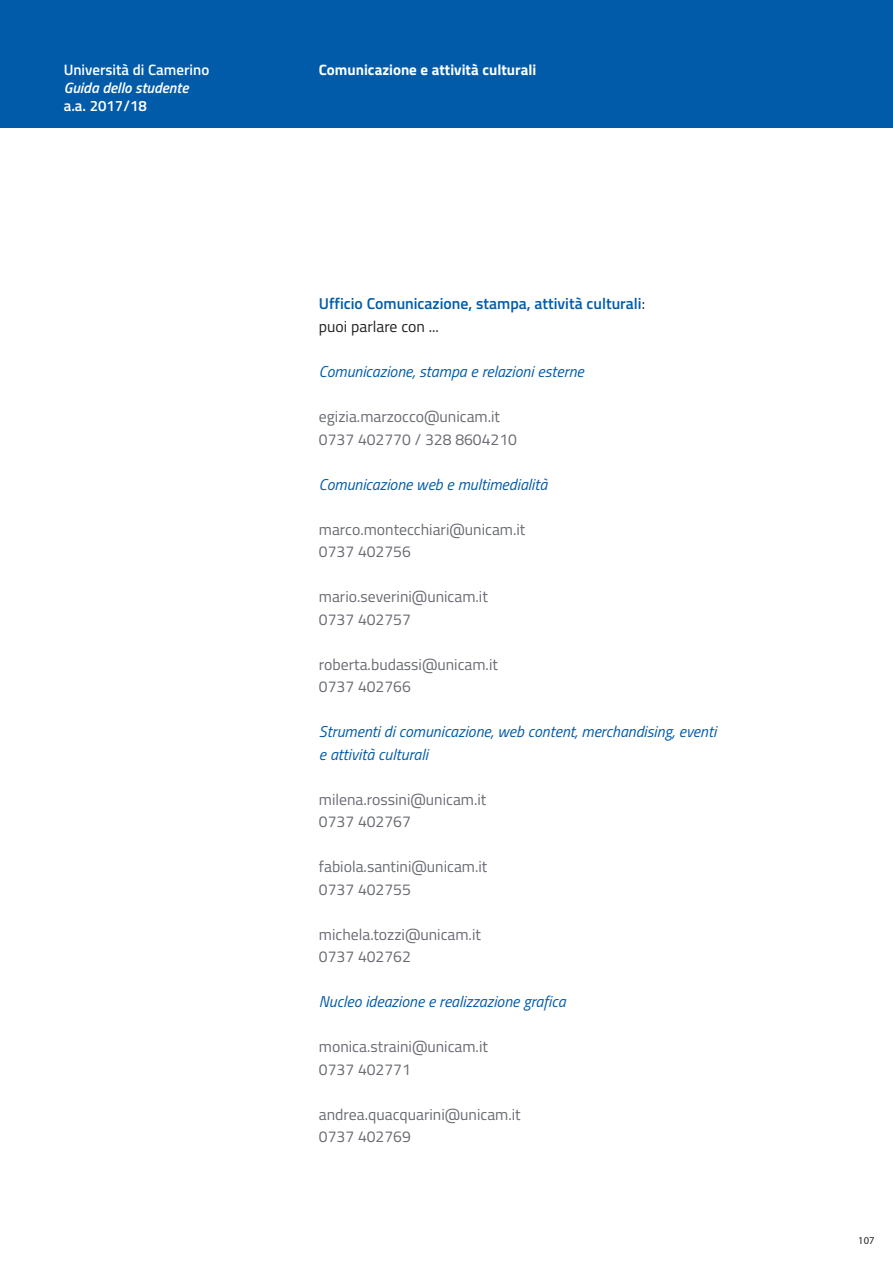
<style>
.page{position:relative;width:893px;height:1263px;background:#fff}
.page>*{position:absolute;margin:0;border:0;box-sizing:border-box;transform-origin:0 0}
.t1{font:15.75px/22.5px "Titillium";color:#696b73}
.t2{font:italic 15.75px/22.5px "Titillium";color:#015ba9}
.t3{font:600 15.75px/22.5px "Titillium";color:#015ba9}
.t4{font:600 15px "Titillium";color:#fff}
.t5{font:700 15px "Titillium";color:#fff}
.t6{font:italic 600 15px "Titillium";color:#fff}
.t7{font:10.5px "Myriad";color:#231f20}
.s1{font-weight:400;color:#231f20}
</style>
<div class="page">
<div style="left:0;top:0;width:893px;height:128px;background:#015ba9"></div>
<p class="t4" style="left:64px;top:64px;width:147px">Università di Camerino</p>
<p class="t6" style="left:64px;top:82px;width:126px">Guida dello studente</p>
<p class="t4" style="left:64px;top:100px;width:85px">a.a. 2017/18</p>
<p class="t5" style="left:319px;top:65px;width:219px">Comunicazione e attività culturali</p>
<p class="t3" style="left:319px;top:294px;width:328px">Ufficio Comunicazione, stampa, attività culturali<span class="s1">: puoi parlare con ...</span></p>
<p class="t2" style="left:319px;top:362px;width:266px">Comunicazione, stampa e relazioni esterne</p>
<p class="t1" style="left:319px;top:407px;width:200px">egizia.marzocco@unicam.it<br>0737 402770 / 328 8604210</p>
<p class="t2" style="left:319px;top:474px;width:230px">Comunicazione web e multimedialità</p>
<p class="t1" style="left:319px;top:519px;width:208px">marco.montecchiari@unicam.it<br>0737 402756</p>
<p class="t1" style="left:319px;top:587px;width:170px">mario.severini@unicam.it<br>0737 402757</p>
<p class="t1" style="left:319px;top:654px;width:181px">roberta.budassi@unicam.it<br>0737 402766</p>
<p class="t2" style="left:319px;top:722px;width:399px">Strumenti di comunicazione, web content, merchandising, eventi e attività culturali</p>
<p class="t1" style="left:319px;top:789px;width:169px">milena.rossini@unicam.it<br>0737 402767</p>
<p class="t1" style="left:319px;top:857px;width:170px">fabiola.santini@unicam.it<br>0737 402755</p>
<p class="t1" style="left:319px;top:924px;width:164px">michela.tozzi@unicam.it<br>0737 402762</p>
<p class="t2" style="left:319px;top:992px;width:248px">Nucleo ideazione e realizzazione grafica</p>
<p class="t1" style="left:319px;top:1037px;width:171px">monica.straini@unicam.it<br>0737 402771</p>
<p class="t1" style="left:319px;top:1104px;width:203px">andrea.quacquarini@unicam.it<br>0737 402769</p>
<p class="t7" style="left:858px;top:1237px;width:18px">107</p>
</div>
